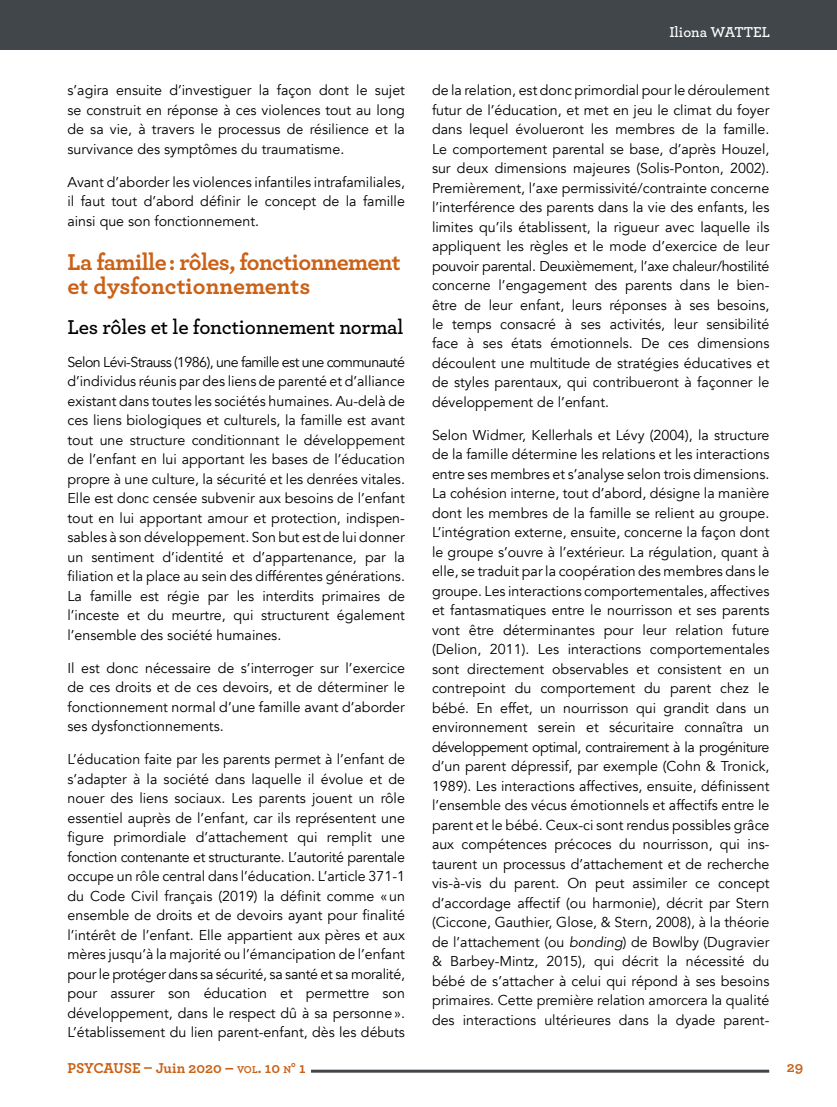
<style>
.page{position:relative;width:837px;height:1107px;background:#fff}
.page>*{position:absolute;margin:0;border:0;box-sizing:border-box;transform-origin:0 0}
.t1{font:700 24px/24px "Archer";letter-spacing:-.025em;color:#ca6116}
.t2{font:600 21px "Archer";letter-spacing:-.01em;color:#000}
.t3{font:700 15px "Archer";letter-spacing:-.015em;color:#ca6116}
.t4{font:600 15px "Archer";color:#fff}
.t5{font:14.25px/19.5px "Avenir";color:#000;text-align:justify}
.s1{font-style:italic}
.s2{font-size:10.5px}
.s3{font-style:inherit}
</style>
<div class="page">
<hr style="left:311px;top:1070px;width:458px;height:3px;background:#404649">
<div style="left:0;top:0;width:837px;height:50px;background:#404649"></div>
<p class="t5" style="left:68px;top:81px;width:339px">s’agira ensuite d’investiguer la façon dont le sujet se construit en réponse à ces violences tout au long de sa vie, à travers le processus de résilience et la survivance des symptômes du traumatisme.</p>
<p class="t5" style="left:68px;top:172px;width:339px">Avant d’aborder les violences infantiles intrafamiliales, il faut tout d’abord définir le concept de la famille ainsi que son fonctionnement.</p>
<h1 class="t1" style="left:68px;top:248px;width:335px">La famille : rôles, fonctionnement et dysfonctionnements</h1>
<h2 class="t2" style="left:68px;top:311px;width:337px">Les rôles et le fonctionnement normal</h2>
<p class="t5" style="left:68px;top:352px;width:339px">Selon Lévi-Strauss (1986), une famille est une communauté d’individus réunis par des liens de parenté et d’alliance existant dans toutes les sociétés humaines. Au-delà de ces liens biologiques et culturels, la famille est avant tout une structure conditionnant le développement de l’enfant en lui apportant les bases de l’éducation propre à une culture, la sécurité et les denrées vitales.<br>Elle est donc censée subvenir aux besoins de l’enfant tout en lui apportant amour et protection, indispen&shy;sables à son développement. Son but est de lui donner un sentiment d’identité et d’appartenance, par la filiation et la place au sein des différentes générations.<br>La famille est régie par les interdits primaires de l’inceste et du meurtre, qui structurent également l’ensemble des société humaines.</p>
<p class="t5" style="left:68px;top:658px;width:339px">Il est donc nécessaire de s’interroger sur l’exercice de ces droits et de ces devoirs, et de déterminer le fonctionnement normal d’une famille avant d’aborder ses dysfonctionnements.</p>
<p class="t5" style="left:68px;top:750px;width:339px">L’éducation faite par les parents permet à l’enfant de s’adapter à la société dans laquelle il évolue et de nouer des liens sociaux. Les parents jouent un rôle essentiel auprès de l’enfant, car ils représentent une figure primordiale d’attachement qui remplit une fonction contenante et structurante. L’autorité parentale occupe un rôle central dans l’éducation. L’article 371-1 du Code Civil français (2019) la définit comme «un ensemble de droits et de devoirs ayant pour finalité l’intérêt de l’enfant. Elle appartient aux pères et aux mères jusqu’à la majorité ou l’émancipation de l’enfant pour le protéger dans sa sécurité, sa santé et sa moralité, pour assurer son éducation et permettre son développement, dans le respect dû à sa personne».<br>L’établissement du lien parent-enfant, dès les débuts</p>
<p class="t4" style="left:669px;top:21px;width:102px">Iliona WATTEL</p>
<p class="t5" style="left:432px;top:81px;width:339px">de la relation, est donc primordial pour le déroulement futur de l’éducation, et met en jeu le climat du foyer dans lequel évolueront les membres de la famille.<br>Le comportement parental se base, d’après Houzel, sur deux dimensions majeures (Solis-Ponton, 2002).<br>Premièrement, l’axe permissivité/contrainte concerne l’interférence des parents dans la vie des enfants, les limites qu’ils établissent, la rigueur avec laquelle ils appliquent les règles et le mode d’exercice de leur pouvoir parental. Deuxièmement, l’axe chaleur/hostilité concerne l’engagement des parents dans le bien&shy;être de leur enfant, leurs réponses à ses besoins, le temps consacré à ses activités, leur sensibilité face à ses états émotionnels. De ces dimensions découlent une multitude de stratégies éducatives et de styles parentaux, qui contribueront à façonner le développement de l’enfant.</p>
<p class="t5" style="left:432px;top:426px;width:339px">Selon Widmer, Kellerhals et Lévy (2004), la structure de la famille détermine les relations et les interactions entre ses membres et s’analyse selon trois dimensions.<br>La cohésion interne, tout d’abord, désigne la manière dont les membres de la famille se relient au groupe.<br>L’intégration externe, ensuite, concerne la façon dont le groupe s’ouvre à l’extérieur. La régulation, quant à elle, se traduit par la coopération des membres dans le groupe. Les interactions comportementales, affectives et fantasmatiques entre le nourrisson et ses parents vont être déterminantes pour leur relation future (Delion, 2011). Les interactions comportementales sont directement observables et consistent en un contrepoint du comportement du parent chez le bébé. En effet, un nourrisson qui grandit dans un environnement serein et sécuritaire connaîtra un développement optimal, contrairement à la progéniture d’un parent dépressif, par exemple (Cohn &amp; Tronick, 1989). Les interactions affectives, ensuite, définissent l’ensemble des vécus émotionnels et affectifs entre le parent et le bébé. Ceux-ci sont rendus possibles grâce aux compétences précoces du nourrisson, qui ins&shy;taurent un processus d’attachement et de recherche vis-à-vis du parent. On peut assimiler ce concept d’accordage affectif (ou harmonie), décrit par Stern (Ciccone, Gauthier, Glose, &amp; Stern, 2008), à la théorie de l’attachement (ou <span class="s1">bonding</span>) de Bowlby (Dugravier &amp; Barbey-Mintz, 2015), qui décrit la nécessité du bébé de s’attacher à celui qui répond à ses besoins primaires. Cette première relation amorcera la qualité des interactions ultérieures dans la dyade parent-</p>
<p class="t3" style="left:68px;top:1056px;width:240px">PSYCAUSE – Juin 2020 – <span class="s2">VOL</span><span class="s3">. 10</span> <span class="s2">N</span><span class="s3">° 1</span></p>
<p class="t3" style="left:787px;top:1055px;width:18px">29</p>
</div>
